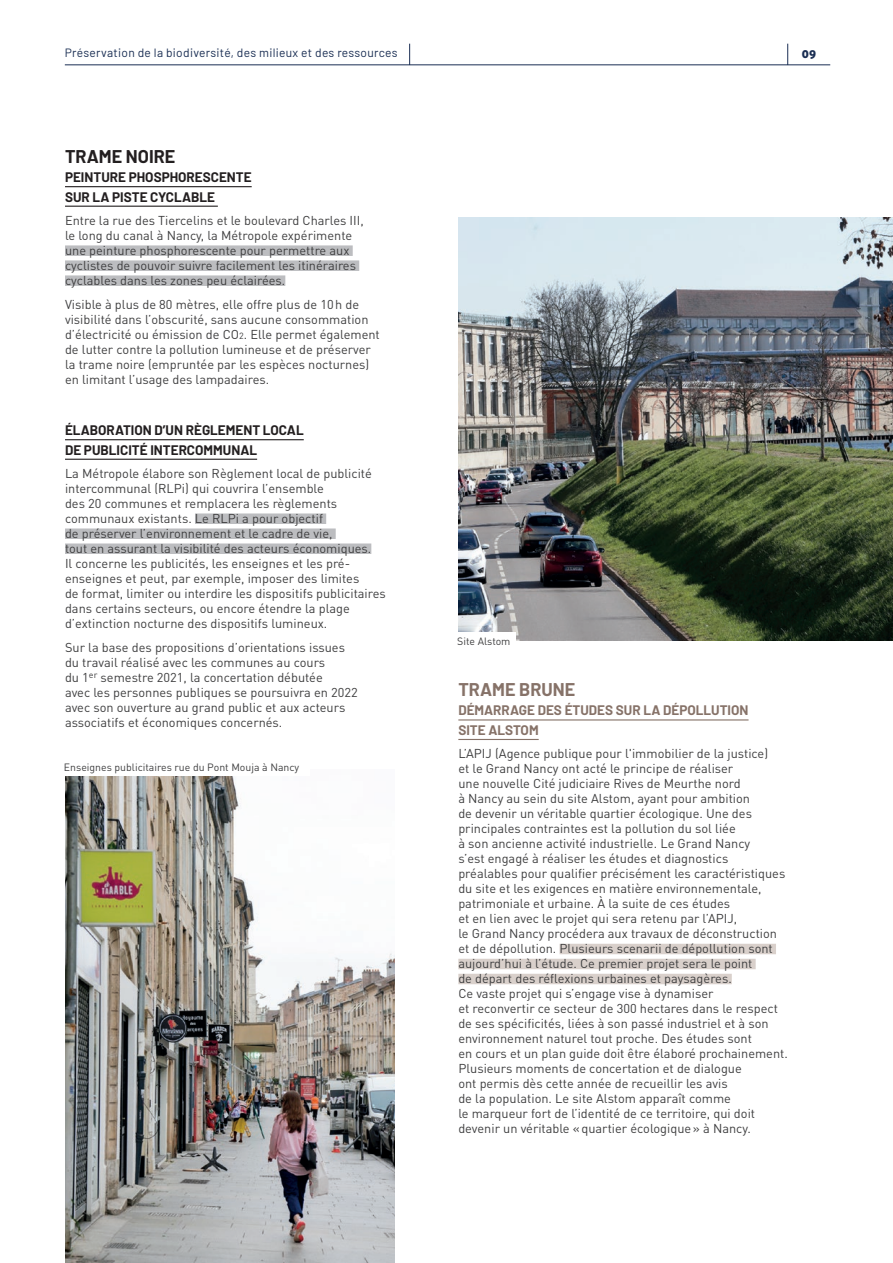
<style>
.page{position:relative;width:893px;height:1263px;background:#fff}
.page>*{position:absolute;margin:0;border:0;box-sizing:border-box;transform-origin:0 0}
.t1{font:700 18px "Barlow";color:#231f20}
.t2{font:700 18px "Barlow";color:#867268}
.t3{font:700 13.5px/19.5px "Barlow";color:#231f20}
.t4{font:700 13.5px/19.5px "Barlow";color:#867268}
.t5{font:12.75px/15px "DIN Pro";color:#3e3e3f}
.t6{font:12px "Barlow";letter-spacing:.025em;color:#1a2e53}
.t7{font:12px "Aller Display";color:#1a2e53}
.t8{font:10.5px "DIN Pro";color:#3e3e3f}
.s1{font-size:8.85px}
</style>
<div class="page">
<hr style="left:65px;top:186px;width:187px;height:1px;background:#231f20">
<hr style="left:65px;top:206px;width:153px;height:1px;background:#231f20">
<div style="left:65px;top:245px;width:288px;height:11px;background:#bcbdc0"></div>
<div style="left:65px;top:260px;width:294px;height:11px;background:#bcbdc0"></div>
<div style="left:65px;top:275px;width:220px;height:11px;background:#bcbdc0"></div>
<hr style="left:65px;top:439px;width:239px;height:1px;background:#231f20">
<hr style="left:65px;top:459px;width:192px;height:1px;background:#231f20">
<div style="left:195px;top:513px;width:131px;height:11px;background:#bcbdc0"></div>
<div style="left:65px;top:528px;width:271px;height:11px;background:#bcbdc0"></div>
<div style="left:65px;top:543px;width:306px;height:11px;background:#bcbdc0"></div>
<img style="left:65px;top:776px;width:330px;height:487px">
<img style="left:458px;top:217px;width:435px;height:424px">
<hr style="left:458px;top:719px;width:290px;height:1px;background:#867268">
<hr style="left:458px;top:739px;width:81px;height:1px;background:#867268">
<div style="left:560px;top:944px;width:216px;height:10px;background:#d9d0cb"></div>
<div style="left:458px;top:959px;width:298px;height:10px;background:#d9d0cb"></div>
<div style="left:458px;top:974px;width:274px;height:10px;background:#d9d0cb"></div>
<div style="left:457px;top:633px;width:59px;height:12px;background:#fff"></div>
<hr style="left:65px;top:65px;width:765px;height:1px;background:#1a2e53">
<svg style="left:787px;top:44px;width:1px;height:21px"></svg>
<svg style="left:409px;top:44px;width:1px;height:21px"></svg>
<p class="t6" style="left:65px;top:44px;width:334px">Préservation de la biodiversité, des milieux et des ressources</p>
<p class="t7" style="left:802px;top:46px;width:16px">09</p>
<h1 class="t1" style="left:65px;top:143px;width:112px">TRAME NOIRE</h1>
<p class="t3" style="left:65px;top:167px;width:188px">PEINTURE PHOSPHORESCENTE<br>SUR LA PISTE CYCLABLE</p>
<p class="t5" style="left:65px;top:213px;width:300px">Entre la rue des Tiercelins et le boulevard Charles III, le long du canal à Nancy, la Métropole expérimente une peinture phosphorescente pour permettre aux cyclistes de pouvoir suivre facilement les itinéraires cyclables dans les zones peu éclairées.</p>
<p class="t5" style="left:65px;top:296px;width:316px">Visible à plus de 80 mètres, elle offre plus de 10h de visibilité dans l’obscurité, sans aucune consommation d’électricité ou émission de CO<span class="s1">2</span>. Elle permet également de lutter contre la pollution lumineuse et de préserver la trame noire (empruntée par les espèces nocturnes) en limitant l’usage des lampadaires.</p>
<p class="t3" style="left:65px;top:420px;width:240px">ÉLABORATION D’UN RÈGLEMENT LOCAL<br>DE PUBLICITÉ INTERCOMMUNAL</p>
<p class="t5" style="left:65px;top:466px;width:322px">La Métropole élabore son Règlement local de publicité intercommunal (RLPi) qui couvrira l’ensemble<br>des 20 communes et remplacera les règlements communaux existants. Le RLPi a pour objectif<br>de préserver l’environnement et le cadre de vie,<br>tout en assurant la visibilité des acteurs économiques.<br>Il concerne les publicités, les enseignes et les pré&shy;enseignes et peut, par exemple, imposer des limites<br>de format, limiter ou interdire les dispositifs publicitaires dans certains secteurs, ou encore étendre la plage d’extinction nocturne des dispositifs lumineux.</p>
<p class="t5" style="left:65px;top:639px;width:294px">Sur la base des propositions d’orientations issues du travail réalisé avec les communes au cours<br>du 1<sup>er</sup> semestre 2021, la concertation débutée<br>avec les personnes publiques se poursuivra en 2022 avec son ouverture au grand public et aux acteurs associatifs et économiques concernés.</p>
<p class="t8" style="left:64px;top:760px;width:237px">Enseignes publicitaires rue du Pont Mouja à Nancy</p>
<p class="t8" style="left:457px;top:634px;width:55px">Site Alstom</p>
<h1 class="t2" style="left:458px;top:676px;width:118px">TRAME BRUNE</h1>
<p class="t4" style="left:458px;top:700px;width:292px">DÉMARRAGE DES ÉTUDES SUR LA DÉPOLLUTION<br>SITE ALSTOM</p>
<p class="t5" style="left:458px;top:746px;width:331px">L’APIJ (Agence publique pour l'immobilier de la justice)<br>et le Grand Nancy ont acté le principe de réaliser<br>une nouvelle Cité judiciaire Rives de Meurthe nord<br>à Nancy au sein du site Alstom, ayant pour ambition<br>de devenir un véritable quartier écologique. Une des principales contraintes est la pollution du sol liée<br>à son ancienne activité industrielle. Le Grand Nancy<br>s’est engagé à réaliser les études et diagnostics préalables pour qualifier précisément les caractéristiques du site et les exigences en matière environnementale, patrimoniale et urbaine. À la suite de ces études<br>et en lien avec le projet qui sera retenu par l’APIJ,<br>le Grand Nancy procédera aux travaux de déconstruction et de dépollution. Plusieurs scenarii de dépollution sont aujourd’hui à l’étude. Ce premier projet sera le point<br>de départ des réflexions urbaines et paysagères.<br>Ce vaste projet qui s’engage vise à dynamiser<br>et reconvertir ce secteur de 300 hectares dans le respect de ses spécificités, liées à son passé industriel et à son environnement naturel tout proche. Des études sont<br>en cours et un plan guide doit être élaboré prochainement.<br>Plusieurs moments de concertation et de dialogue<br>ont permis dès cette année de recueillir les avis<br>de la population. Le site Alstom apparaît comme<br>le marqueur fort de l’identité de ce territoire, qui doit devenir un véritable «quartier écologique» à Nancy.</p>
</div>
